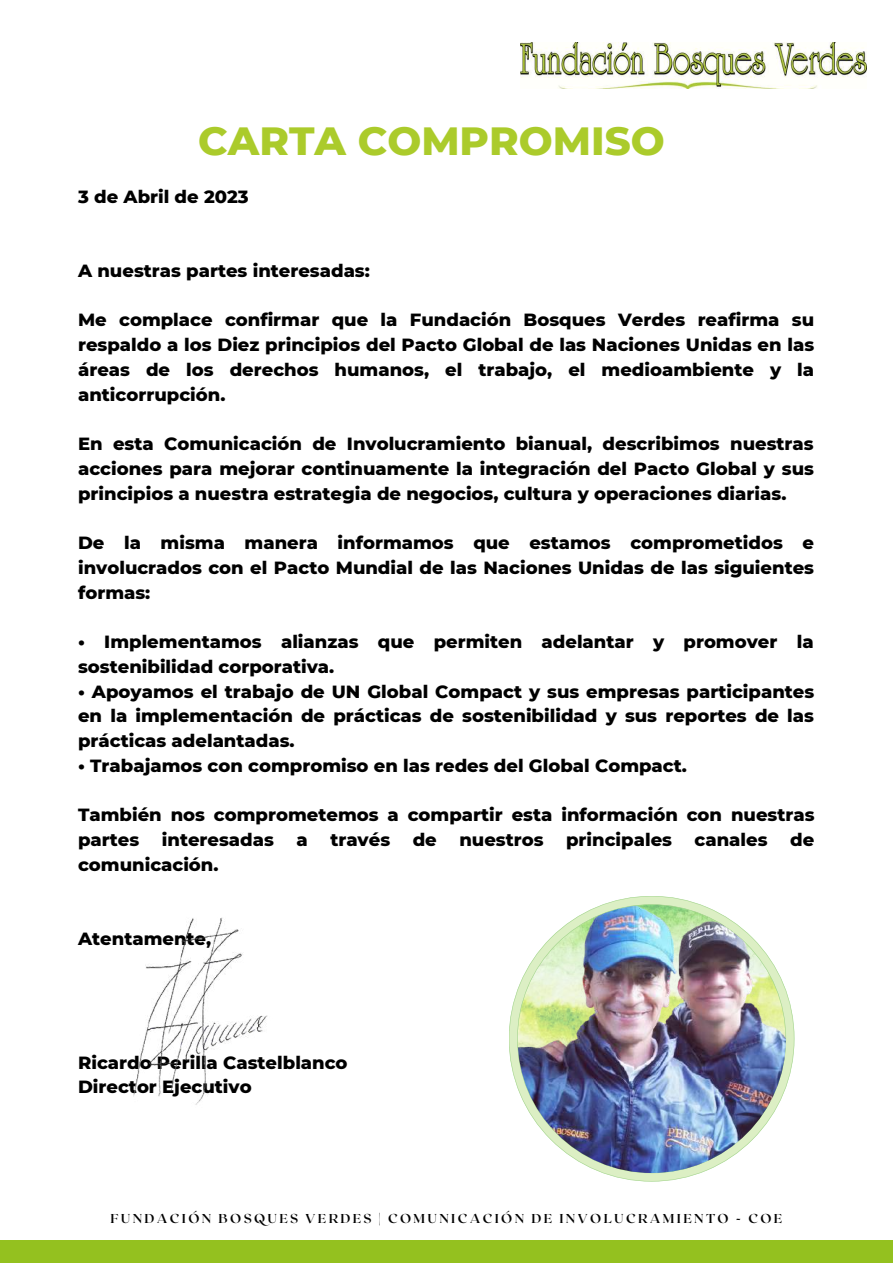
<style>
.page{position:relative;width:893px;height:1264px;background:#fff}
.page>*{position:absolute;margin:0;border:0;box-sizing:border-box;transform-origin:0 0}
.t1{font:800 40.2px "Montserrat";color:#abcb2b}
.t2{font:800 18px/24.8px "Montserrat";color:#000;text-align:justify}
.t3{font:700 12.9px "Roxborough CF";letter-spacing:.18em;color:#000}
</style>
<div class="page">
<div style="left:0;top:1240px;width:892px;height:22px;background:#94c11f"></div>
<img style="left:520px;top:43px;width:346px;height:46px">
<img style="left:133px;top:917px;width:134px;height:188px">
<svg style="left:509px;top:896px;width:285px;height:285px"></svg>
<img style="left:517px;top:904px;width:268px;height:268px;border-radius:50%">
<h1 class="t1" style="left:198px;top:116px;width:468px">CARTA COMPROMISO</h1>
<p class="t2" style="left:78px;top:184px;width:172px">3 de Abril de 2023</p>
<p class="t2" style="left:78px;top:258px;width:293px">A nuestras partes interesadas:</p>
<p class="t2" style="left:78px;top:307px;width:737px">Me complace confirmar que la Fundación Bosques Verdes reafirma su respaldo a los Diez principios del Pacto Global de las Naciones Unidas en las áreas de los derechos humanos, el trabajo, el medioambiente y la anticorrupción.</p>
<p class="t2" style="left:78px;top:431px;width:737px">En esta Comunicación de Involucramiento bianual, describimos nuestras acciones para mejorar continuamente la integración del Pacto Global y sus principios a nuestra estrategia de negocios, cultura y operaciones diarias.</p>
<p class="t2" style="left:78px;top:530px;width:737px">De la misma manera informamos que estamos comprometidos e involucrados con el Pacto Mundial de las Naciones Unidas de las siguientes formas:</p>
<p class="t2" style="left:78px;top:629px;width:737px">• Implementamos alianzas que permiten adelantar y promover la sostenibilidad corporativa.</p>
<p class="t2" style="left:78px;top:678px;width:737px">• Apoyamos el trabajo de UN Global Compact y sus empresas participantes en la implementación de prácticas de sostenibilidad y sus reportes de las prácticas adelantadas.</p>
<p class="t2" style="left:78px;top:753px;width:610px">• Trabajamos con compromiso en las redes del Global Compact.</p>
<p class="t2" style="left:78px;top:802px;width:738px">También nos comprometemos a compartir esta información con nuestras partes</p>
<p class="t2" style="left:162px;top:827px;width:114px">interesadas</p>
<p class="t2" style="left:296px;top:827px;width:13px">a</p>
<p class="t2" style="left:330px;top:827px;width:61px">través</p>
<p class="t2" style="left:412px;top:827px;width:26px">de</p>
<p class="t2" style="left:459px;top:827px;width:86px">nuestros</p>
<p class="t2" style="left:566px;top:827px;width:107px">principales</p>
<p class="t2" style="left:694px;top:827px;width:74px">canales</p>
<p class="t2" style="left:790px;top:827px;width:26px">de</p>
<p class="t2" style="left:78px;top:851px;width:142px">comunicación.</p>
<p class="t2" style="left:78px;top:926px;width:135px">Atentamente,</p>
<p class="t2" style="left:78px;top:1049px;width:271px">Ricardo Perilla Castelblanco<br>Director Ejecutivo</p>
<p class="t3" style="left:110px;top:1209px;width:673px">FUNDACIÓN BOSQUES VERDES | COMUNICACIÓN DE INVOLUCRAMIENTO - COE</p>
</div>
